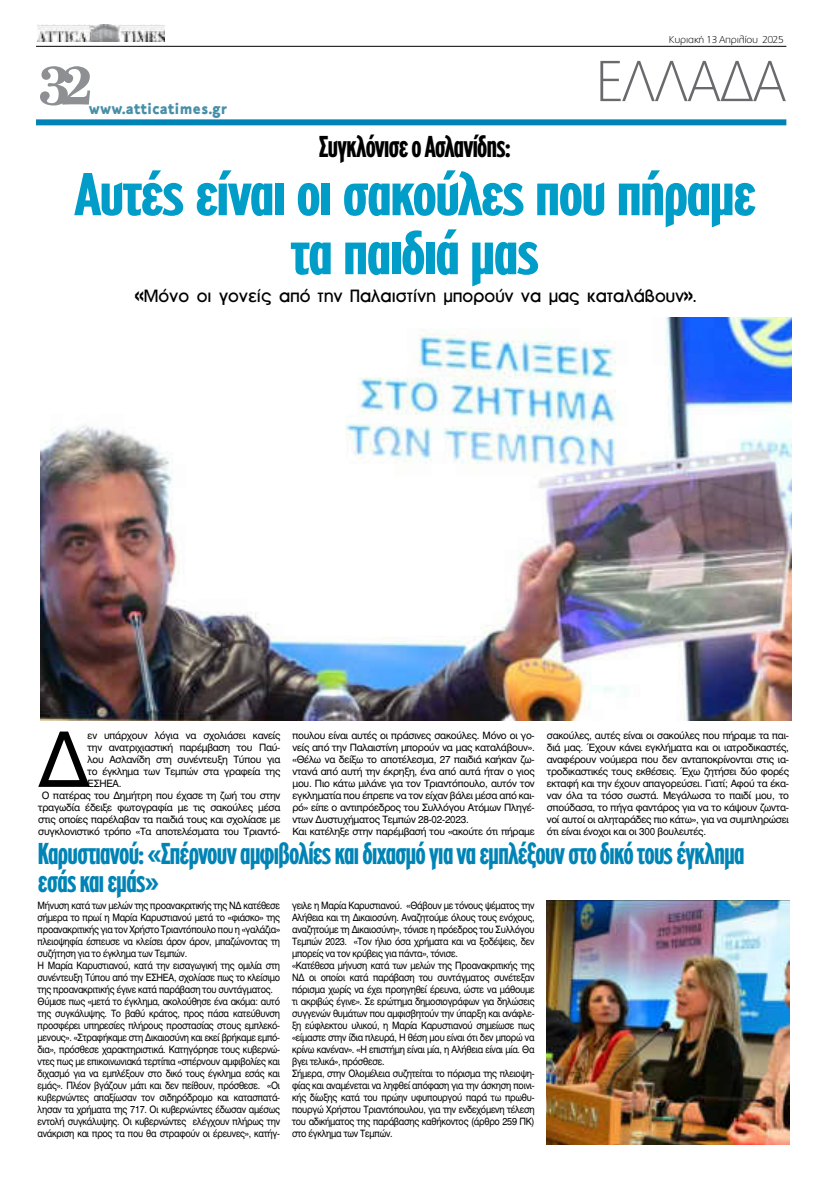
<style>
.page{position:relative;width:823px;height:1177px;background:#fff}
.page>*{position:absolute;margin:0;border:0;box-sizing:border-box;transform-origin:0 0}
.t1{font:75.8px "UB Helvetica";color:#000}
.t2{font:700 64.8px/59px "PF Highway Gothic Comp";letter-spacing:-.035em;color:#009dc8;text-align:center;scale:1.16 1}
.t3{font:100 57.9px "PF Catalog";color:#696a6d}
.t4{font:700 55px "PF Century";color:#8d8f92}
.t5{font:700 32.4px/28px "PF Highway Gothic Comp";letter-spacing:-.04em;color:#0084b6}
.t6{font:700 32.4px "PF Highway Gothic Comp";letter-spacing:-.04em;color:#000;scale:.96 1}
.t7{font:17px "UB Front Bold";letter-spacing:-.01em;color:#000}
.t8{font:900 16px "PF Textbook";color:#478fa9;scale:.94 1}
.t9{font:10px/12px "UB Helvetica";letter-spacing:-.03em;color:#000;scale:.9 1}
.t10{font:10px/12px "UB Helvetica";letter-spacing:-.03em;color:#000}
.t11{font:100 10px "PF Catalog";letter-spacing:-.02em;color:#000;scale:1.1 1}
</style>
<div class="page">
<hr style="left:36px;top:46px;width:749px;height:1px;background:#000">
<div style="left:36px;top:119px;width:749px;height:6px;background:#0084b6"></div>
<img style="left:38px;top:25px;width:126px;height:16px">
<img style="left:40px;top:317px;width:751px;height:403px">
<img style="left:546px;top:900px;width:242px;height:244px">
<h3 class="t4" style="left:36px;top:64px;width:57px">32</h3>
<h3 class="t8" style="left:89px;top:102px;width:148px">www.atticatimes.gr</h3>
<p class="t11" style="left:668px;top:35px;width:105px">Κυριακή 13 Απριλίου 2025</p>
<h3 class="t3" style="left:595px;top:52px;width:125px">ΕΛΛΑΔΑ</h3>
<h3 class="t6" style="left:319px;top:134px;width:201px">Συγκλόνισε ο Ασλανίδης:</h3>
<h2 class="t2" style="left:74px;top:169px;width:589px">Αυτές είναι οι σακούλες που πήραμε τα παιδιά μας</h2>
<h3 class="t7" style="left:134px;top:285px;width:562px">«Μόνο οι γονείς από την Παλαιστίνη μπορούν να μας καταλάβουν».</h3>
<h1 class="t1" style="left:38px;top:713px;width:52px">Δ</h1>
<p class="t10" style="left:87px;top:729px;width:194px">εν υπάρχουν λόγια να σχολιάσει κανείς</p>
<p class="t10" style="left:87px;top:741px;width:194px">την ανατριχιαστική παρέμβαση του Παύ-</p>
<p class="t10" style="left:87px;top:753px;width:194px">λου Ασλανίδη στη συνέντευξη Τύπου για</p>
<p class="t10" style="left:87px;top:765px;width:194px">το έγκλημα των Τεμπών στα γραφεία της</p>
<p class="t10" style="left:87px;top:777px;width:35px">ΕΣΗΕΑ.</p>
<p class="t10" style="left:42px;top:789px;width:240px">Ο πατέρας του Δημήτρη που έχασε τη ζωή του στην</p>
<p class="t10" style="left:38px;top:801px;width:243px">τραγωδία έδειξε φωτογραφία με τις σακούλες μέσα</p>
<p class="t10" style="left:38px;top:813px;width:244px">στις οποίες παρέλαβαν τα παιδιά τους και σχολίασε με</p>
<p class="t10" style="left:38px;top:825px;width:244px">συγκλονιστικό τρόπο «Τα αποτελέσματα του Τριαντό-</p>
<p class="t10" style="left:292px;top:729px;width:244px">πουλου είναι αυτές οι πράσινες σακούλες. Μόνο οι γο&shy;νείς από την Παλαιστίνη μπορούν να μας καταλάβουν». «Θέλω να δείξω το αποτέλεσμα, 27 παιδιά καήκαν ζω&shy;ντανά από αυτή την έκρηξη, ένα από αυτά ήταν ο γιος μου. Πιο κάτω μιλάνε για τον Τριαντόπουλο, αυτόν τον εγκληματία που έπρεπε να τον είχαν βάλει μέσα από και&shy;ρό» είπε ο αντιπρόεδρος του Συλλόγου Ατόμων Πληγέ&shy;ντων Δυστυχήματος Τεμπών 28-02-2023.<br>Και κατέληξε στην παρέμβασή του «ακούτε ότι πήραμε</p>
<p class="t10" style="left:546px;top:729px;width:244px;text-align:justify">σακούλες, αυτές είναι οι σακούλες που πήραμε τα παι&shy;διά μας. Έχουν κάνει εγκλήματα και οι ιατροδικαστές, αναφέρουν νούμερα που δεν ανταποκρίνονται στις ια&shy;τροδικαστικές τους εκθέσεις. Έχω ζητήσει δύο φορές εκταφή και την έχουν απαγορεύσει. Γιατί; Αφού τα έκα&shy;ναν όλα τα τόσο σωστά. Μεγάλωσα το παιδί μου, το σπούδασα, το πήγα φαντάρος για να το κάψουν ζωντα&shy;νοί αυτοί οι αληταράδες πιο κάτω», για να συμπληρώσει ότι είναι ένοχοι και οι 300 βουλευτές.</p>
<h3 class="t5" style="left:38px;top:841px;width:708px">Καρυστιανού: «Σπέρνουν αμφιβολίες και διχασμό για να εμπλέξουν στο δικό τους έγκλημα εσάς και εμάς»</h3>
<p class="t9" style="left:38px;top:898px;width:271px">Μήνυση κατά των μελών της προανακριτικής της ΝΔ κατέθεσε σήμερα το πρωί η Μαρία Καρυστιανού μετά το «φιάσκο» της προανακριτικής για τον Χρήστο Τριαντόπουλο που η «γαλάζια» πλειοψηφία έσπευσε να κλείσει άρον άρον, μπαζώνοντας τη συζήτηση για το έγκλημα των Τεμπών.<br>Η Μαρία Καρυστιανού, κατά την εισαγωγική της ομιλία στη συνέντευξη Τύπου από την ΕΣΗΕΑ, σχολίασε πως το κλείσιμο της προανακριτικής έγινε κατά παράβαση του συντάγματος.<br>Θύμισε πως «μετά το έγκλημα, ακολούθησε ένα ακόμα: αυτό της συγκάλυψης. Το βαθύ κράτος, προς πάσα κατεύθυνση προσφέρει υπηρεσίες πλήρους προστασίας στους εμπλεκό&shy;μενους». «Στραφήκαμε στη Δικαιοσύνη και εκεί βρήκαμε εμπό&shy;δια», πρόσθεσε χαρακτηριστικά. Κατηγόρησε τους κυβερνώ&shy;ντες πως με επικοινωνιακά τερτίπια «σπέρνουν αμφιβολίες και διχασμό για να εμπλέξουν στο δικό τους έγκλημα εσάς και εμάς». Πλέον βγάζουν μάτι και δεν πείθουν, πρόσθεσε. «Οι κυβερνώντες απαξίωσαν τον σιδηρόδρομο και κατασπατά&shy;λησαν τα χρήματα της 717. Οι κυβερνώντες έδωσαν αμέσως εντολή συγκάλυψης. Οι κυβερνώντες ελέγχουν πλήρως την ανάκριση και προς τα που θα στραφούν οι έρευνες», κατήγ-</p>
<p class="t9" style="left:292px;top:898px;width:271px">γειλε η Μαρία Καρυστιανού. «Θάβουν με τόνους ψέματος την Αλήθεια και τη Δικαιοσύνη. Αναζητούμε όλους τους ενόχους, αναζητούμε τη Δικαιοσύνη», τόνισε η πρόεδρος του Συλλόγου Τεμπών 2023. «Τον ήλιο όσα χρήματα και να ξοδέψεις, δεν μπορείς να τον κρύβεις για πάντα», τόνισε.<br>«Κατέθεσα μήνυση κατά των μελών της Προανακριτικής της ΝΔ οι οποίοι κατά παράβαση του συντάγματος συνέτεξαν πόρισμα χωρίς να έχει προηγηθεί έρευνα, ώστε να μάθουμε τι ακριβώς έγινε». Σε ερώτημα δημοσιογράφων για δηλώσεις συγγενών θυμάτων που αμφισβητούν την ύπαρξη και ανάφλε&shy;ξη εύφλεκτου υλικού, η Μαρία Καρυστιανού σημείωσε πως «είμαστε στην ίδια πλευρά, Η θέση μου είναι ότι δεν μπορώ να κρίνω κανέναν». «Η επιστήμη είναι μία, η Αλήθεια είναι μία. Θα βγει τελικά», πρόσθεσε.<br>Σήμερα, στην Ολομέλεια συζητείται το πόρισμα της πλειοψη&shy;φίας και αναμένεται να ληφθεί απόφαση για την άσκηση ποινι&shy;κής δίωξης κατά του πρώην υφυπουργού παρά τω πρωθυ&shy;πουργώ Χρήστου Τριαντόπουλου, για την ενδεχόμενη τέλεση του αδικήματος της παράβασης καθήκοντος (άρθρο 259 ΠΚ) στο έγκλημα των Τεμπών.</p>
</div>
